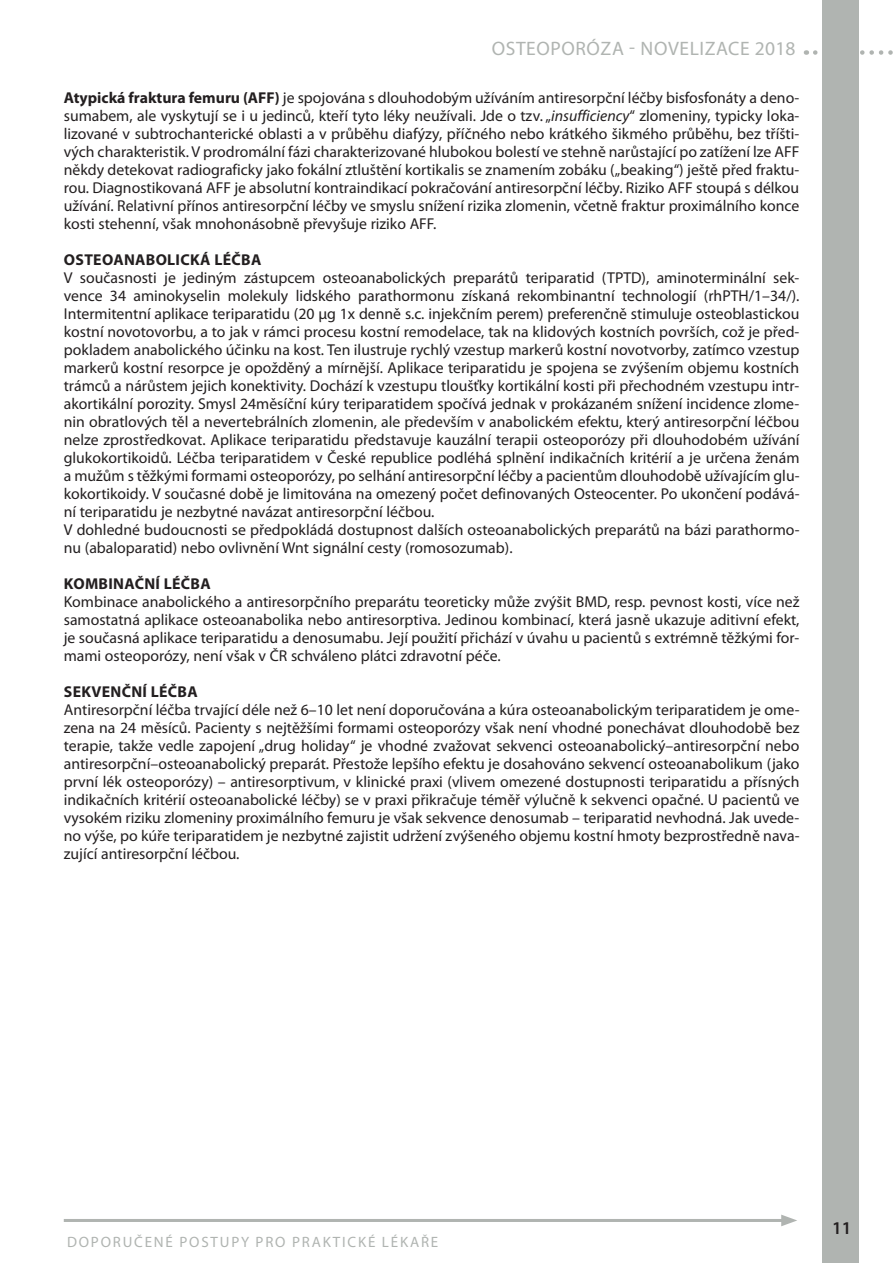
<style>
.page{position:relative;width:893px;height:1263px;background:#fff}
.page>*{position:absolute;margin:0;border:0;box-sizing:border-box;transform-origin:0 0}
.t1{font:19.5px "Myriad Pro";letter-spacing:.03em;color:#b0b4b1}
.t2{font:600 18px "Myriad Pro";color:#231f20}
.t3{font:15.75px/18px "Myriad Pro";color:#231f20;text-align:justify}
.t4{font:700 15.75px "Myriad Pro";letter-spacing:.02em;color:#231f20}
.t5{font:15px "Myriad Pro";letter-spacing:.12em;color:#b0b4b1}
.s1{font-weight:700}
.s2{font-style:italic}
</style>
<div class="page">
<hr style="left:64px;top:1219px;width:723px;height:3px;background:#b0b4b1">
<svg style="left:781px;top:1214px;width:16px;height:12px"></svg>
<svg style="left:815px;top:50px;width:78px;height:5px"></svg>
<div style="left:822px;top:0;width:36px;height:1263px;background:#b0b4b1"></div>
<p class="t1" style="left:492px;top:41px;width:305px">OSTEOPORÓZA - NOVELIZACE 2018</p>
<p class="t3" style="left:64px;top:90px;width:737px"><span class="s1">Atypická fraktura femuru (AFF)</span> je spojována s dlouhodobým užíváním antiresorpční léčby bisfosfonáty a deno&shy;sumabem, ale vyskytují se i u jedinců, kteří tyto léky neužívali. Jde o tzv. „<span class="s2">insufficiency</span>“ zlomeniny, typicky loka&shy;lizované v subtrochanterické oblasti a v průběhu diafýzy, příčného nebo krátkého šikmého průběhu, bez tříšti&shy;vých charakteristik. V prodromální fázi charakterizované hlubokou bolestí ve stehně narůstající po zatížení lze AFF někdy detekovat radiograficky jako fokální ztluštění kortikalis se znamením zobáku („beaking“) ještě před fraktu&shy;rou. Diagnostikovaná AFF je absolutní kontraindikací pokračování antiresorpční léčby. Riziko AFF stoupá s délkou užívání. Relativní přínos antiresorpční léčby ve smyslu snížení rizika zlomenin, včetně fraktur proximálního konce kosti stehenní, však mnohonásobně převyšuje riziko AFF.</p>
<p class="t4" style="left:64px;top:254px;width:199px">OSTEOANABOLICKÁ LÉČBA</p>
<p class="t3" style="left:64px;top:270px;width:737px;text-align:left">V současnosti je jediným zástupcem osteoanabolických preparátů teriparatid (TPTD), aminoterminální sek&shy;vence 34 aminokyselin molekuly lidského parathormonu získaná rekombinantní technologií (rhPTH/1–34/).<br>Intermitentní aplikace teriparatidu (20 μg 1x denně s.c. injekčním perem) preferenčně stimuluje osteoblastickou kostní novotovorbu, a to jak v rámci procesu kostní remodelace, tak na klidových kostních površích, což je před&shy;pokladem anabolického účinku na kost. Ten ilustruje rychlý vzestup markerů kostní novotvorby, zatímco vzestup markerů kostní resorpce je opožděný a mírnější. Aplikace teriparatidu je spojena se zvýšením objemu kostních trámců a nárůstem jejich konektivity. Dochází k vzestupu tloušťky kortikální kosti při přechodném vzestupu intr&shy;akortikální porozity. Smysl 24měsíční kúry teriparatidem spočívá jednak v prokázaném snížení incidence zlome&shy;nin obratlových těl a nevertebrálních zlomenin, ale především v anabolickém efektu, který antiresorpční léčbou nelze zprostředkovat. Aplikace teriparatidu představuje kauzální terapii osteoporózy při dlouhodobém užívání glukokortikoidů. Léčba teriparatidem v České republice podléhá splnění indikačních kritérií a je určena ženám a mužům s těžkými formami osteoporózy, po selhání antiresorpční léčby a pacientům dlouhodobě užívajícím glu&shy;kokortikoidy. V současné době je limitována na omezený počet definovaných Osteocenter. Po ukončení podává&shy;ní teriparatidu je nezbytné navázat antiresorpční léčbou.<br>V dohledné budoucnosti se předpokládá dostupnost dalších osteoanabolických preparátů na bázi parathormo&shy;nu (abaloparatid) nebo ovlivnění Wnt signální cesty (romosozumab).</p>
<p class="t4" style="left:64px;top:578px;width:148px">KOMBINAČNÍ LÉČBA</p>
<p class="t3" style="left:64px;top:594px;width:737px">Kombinace anabolického a antiresorpčního preparátu teoreticky může zvýšit BMD, resp. pevnost kosti, více než samostatná aplikace osteoanabolika nebo antiresorptiva. Jedinou kombinací, která jasně ukazuje aditivní efekt, je současná aplikace teriparatidu a denosumabu. Její použití přichází v úvahu u pacientů s extrémně těžkými for&shy;mami osteoporózy, není však v ČR schváleno plátci zdravotní péče.</p>
<p class="t4" style="left:64px;top:686px;width:135px">SEKVENČNÍ LÉČBA</p>
<p class="t3" style="left:64px;top:702px;width:737px">Antiresorpční léčba trvající déle než 6–10 let není doporučována a kúra osteoanabolickým teriparatidem je ome&shy;zena na 24 měsíců. Pacienty s nejtěžšími formami osteoporózy však není vhodné ponechávat dlouhodobě bez terapie, takže vedle zapojení „drug holiday“ je vhodné zvažovat sekvenci osteoanabolický–antiresorpční nebo antiresorpční–osteoanabolický preparát. Přestože lepšího efektu je dosahováno sekvencí osteoanabolikum (jako první lék osteoporózy) – antiresorptivum, v klinické praxi (vlivem omezené dostupnosti teriparatidu a přísných indikačních kritérií osteoanabolické léčby) se v praxi přikračuje téměř výlučně k sekvenci opačné. U pacientů ve vysokém riziku zlomeniny proximálního femuru je však sekvence denosumab – teriparatid nevhodná. Jak uvede&shy;no výše, po kúře teriparatidem je nezbytné zajistit udržení zvýšeného objemu kostní hmoty bezprostředně nava&shy;zující antiresorpční léčbou.</p>
<p class="t5" style="left:67px;top:1236px;width:373px">DOPORUČENÉ POSTUPY PRO PRAKTICKÉ LÉKAŘE</p>
<p class="t2" style="left:832px;top:1221px;width:21px">11</p>
</div>
